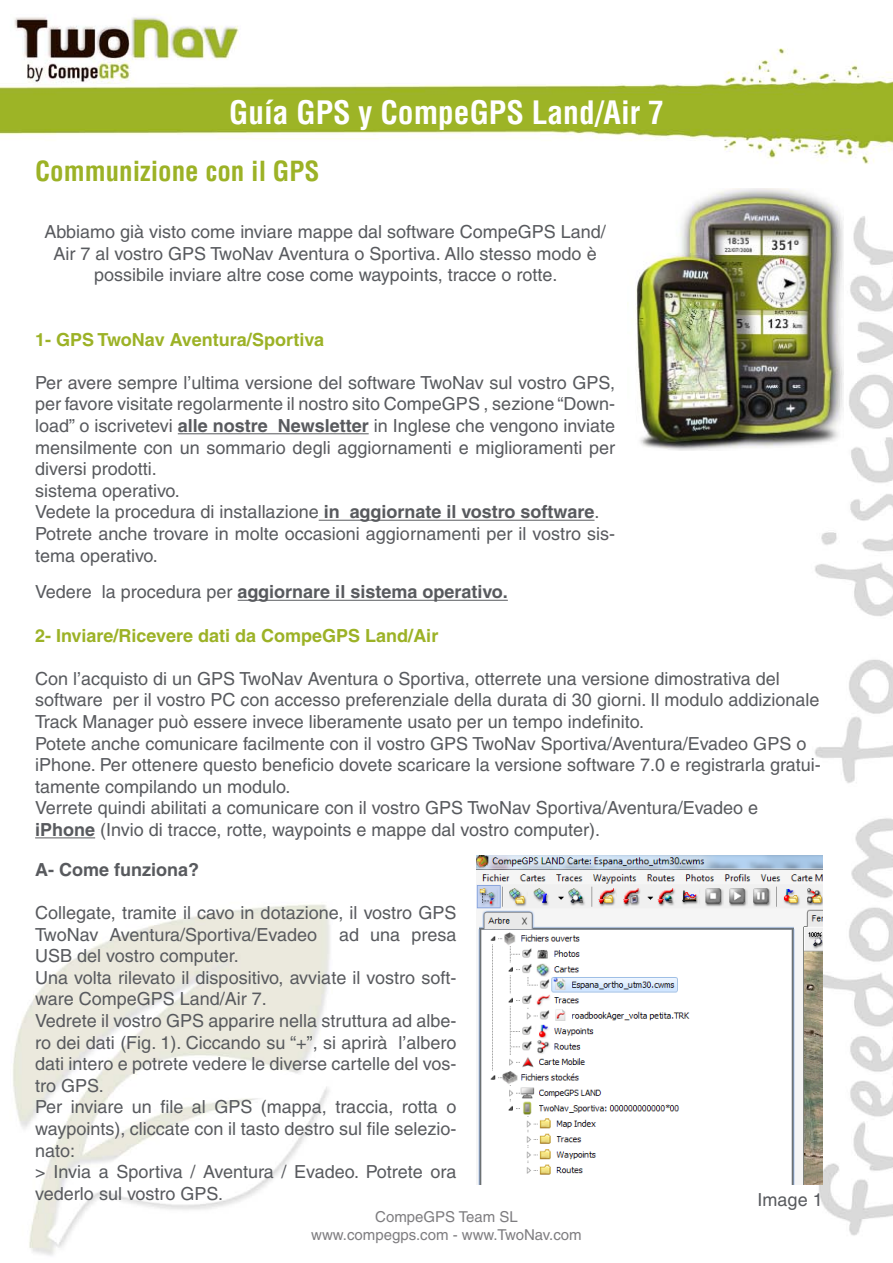
<style>
.page{position:relative;width:893px;height:1263px;background:#fff}
.page>*{position:absolute;margin:0;border:0;box-sizing:border-box;transform-origin:0 0}
.t1{font:700 condensed 31.5px "Helvetica";color:#fff}
.t2{font:700 condensed 27px "Helvetica";color:#9cb226}
.t3{font:18px/21.6px "Helvetica";color:#585a5e}
.t4{font:700 18px "Helvetica";color:#9cb226}
.t5{font:700 18px "Helvetica";color:#585a5e}
.t6{font:15px/18px "Helvetica";color:#7e7d80;text-align:center}
.s1{font-weight:700}
.s2{font-weight:400}
</style>
<div class="page">
<img style="left:0;top:14px;width:893px;height:1242px">
<hr style="left:178px;top:433px;width:191px;height:1px;background:#585a5e">
<hr style="left:319px;top:520px;width:275px;height:1px;background:#585a5e">
<img style="left:476px;top:856px;width:347px;height:329px">
<img style="left:628px;top:188px;width:216px;height:263px">
<hr style="left:238px;top:600px;width:270px;height:1px;background:#585a5e">
<hr style="left:35px;top:837px;width:60px;height:1px;background:#585a5e">
<h1 class="t1" style="left:229px;top:92px;width:436px">Guía GPS y CompeGPS Land/Air 7</h1>
<h2 class="t2" style="left:35px;top:154px;width:286px">Communizione con il GPS</h2>
<p class="t3" style="left:44px;top:221px;width:563px;text-align:center">Abbiamo già visto come inviare mappe dal software CompeGPS Land/<br>Air 7 al vostro GPS TwoNav Aventura o Sportiva. Allo stesso modo è possibile inviare altre cose come waypoints, tracce o rotte.</p>
<p class="t4" style="left:35px;top:328px;width:290px">1- GPS TwoNav Aventura/Sportiva</p>
<p class="t3" style="left:35px;top:372px;width:582px">Per avere sempre l’ultima versione del software TwoNav sul vostro GPS, per favore visitate regolarmente il nostro sito CompeGPS , sezione “Down&shy;load” o iscrivetevi <span class="s1">alle nostre Newsletter</span> in Inglese che vengono inviate mensilmente con un sommario degli aggiornamenti e miglioramenti per diversi prodotti.<br>sistema operativo.<br>Vedete la procedura di installazione <span class="s1">in aggiornate il vostro software</span>.<br>Potrete anche trovare in molte occasioni aggiornamenti per il vostro sis&shy;tema operativo.</p>
<p class="t5" style="left:35px;top:581px;width:474px"><span class="s2">Vedere la procedura per</span> aggiornare il sistema operativo.</p>
<p class="t4" style="left:35px;top:624px;width:405px">2- Inviare/Ricevere dati da CompeGPS Land/Air</p>
<p class="t3" style="left:35px;top:668px;width:787px">Con l’acquisto di un GPS TwoNav Aventura o Sportiva, otterrete una versione dimostrativa del software per il vostro PC con accesso preferenziale della durata di 30 giorni. Il modulo addizionale Track Manager può essere invece liberamente usato per un tempo indefinito.<br>Potete anche comunicare facilmente con il vostro GPS TwoNav Sportiva/Aventura/Evadeo GPS o iPhone. Per ottenere questo beneficio dovete scaricare la versione software 7.0 e registrarla gratui&shy;tamente compilando un modulo.<br>Verrete quindi abilitati a comunicare con il vostro GPS TwoNav Sportiva/Aventura/Evadeo e <span class="s1">iPhone</span> (Invio di tracce, rotte, waypoints e mappe dal vostro computer).</p>
<p class="t5" style="left:35px;top:858px;width:165px">A- Come funziona?</p>
<p class="t3" style="left:35px;top:902px;width:423px">Collegate, tramite il cavo in dotazione, il vostro GPS TwoNav Aventura/Sportiva/Evadeo ad una presa USB del vostro computer.<br>Una volta rilevato il dispositivo, avviate il vostro soft&shy;ware CompeGPS Land/Air 7.<br>Vedrete il vostro GPS apparire nella struttura ad albe&shy;ro dei dati (Fig. 1). Ciccando su “+”, si aprirà l’albero dati intero e potrete vedere le diverse cartelle del vos&shy;tro GPS.<br>Per inviare un file al GPS (mappa, traccia, rotta o waypoints), cliccate con il tasto destro sul file selezio&shy;nato:<br>&gt; Invia a Sportiva / Aventura / Evadeo. Potrete ora vederlo sul vostro GPS.</p>
<p class="t6" style="left:311px;top:1208px;width:272px">CompeGPS Team SL www.compegps.com - www.TwoNav.com</p>
<p class="t3" style="left:758px;top:1188px;width:67px">Image 1</p>
</div>
